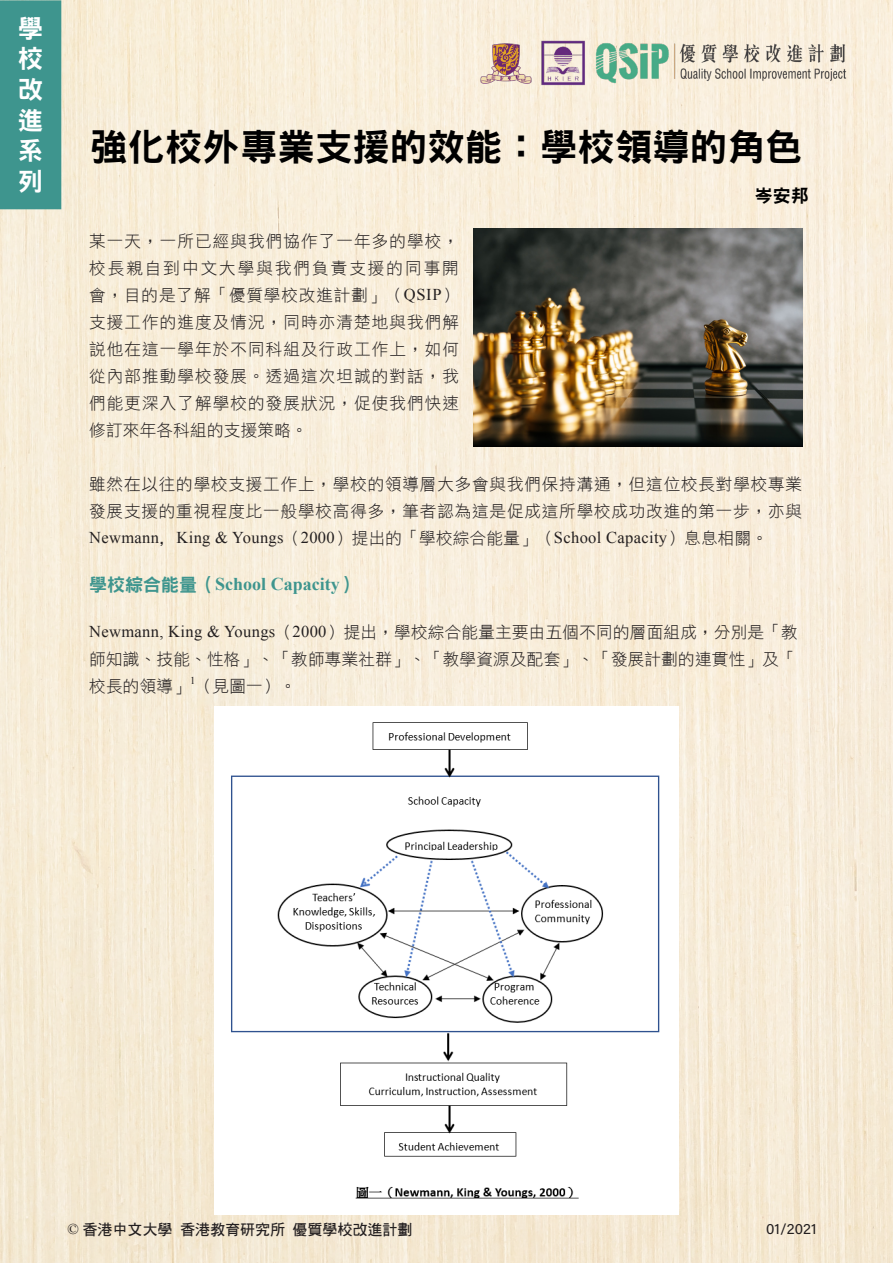
<style>
.page{position:relative;width:893px;height:1263px;background:#fff}
.page>*{position:absolute;margin:0;border:0;box-sizing:border-box;transform-origin:0 0}
.t1{font:37.5px "DFN Hei XB HK BF";color:#000}
.t2{font:25.5px/30.6px "DFN Hei XB HK BF";color:#fff;text-align:justify}
.t3{font:700 18px "Times New Roman";color:#3e958e}
.t4{font:18px "DFN Hei XB HK BF";color:#000}
.t5{font:16.5px/27px "DF Hei Lt HK BF";letter-spacing:.055em;color:#231f20;text-align:justify}
.t6{font:16.5px/27px "DF Hei Lt HK BF";letter-spacing:.02em;color:#231f20}
.t7{font:16.5px "Times New Roman";letter-spacing:.02em;color:#231f20}
.t8{font:15px "DF Hei Bd HK BF";color:#231f20}
.t9{font:15px "Acumin Variable Concept";letter-spacing:.025em;color:#231f20}
.t10{font:10.5px "Times New Roman";color:#231f20}
.s1{font-family:"Times New Roman"}
.s2{font-family:"DF Hei Lt HK BF"}
.s3{font-family:"DFN Hei XB HK BF";font-weight:400}
</style>
<div class="page">
<img style="left:0;top:0;width:893px;height:1263px">
<div style="left:1px;top:1px;width:60px;height:208px;background:#3e958e"></div>
<div style="left:0;top:0;width:61px;height:209px;border:2px solid #3e958e"></div>
<img style="left:474px;top:228px;width:328px;height:218px">
<img style="left:214px;top:706px;width:465px;height:508px">
<img style="left:436px;top:0;width:457px;height:128px">
<p class="t2" style="left:18px;top:13px;width:27px">學校改進系列</p>
<p class="t1" style="left:90px;top:128px;width:714px">強化校外專業支援的效能：學校領導的角色</p>
<p class="t4" style="left:755px;top:187px;width:55px">岑安邦</p>
<p class="t5" style="left:89px;top:227px;width:371px">某一天，一所已經與我們協作了一年多的學校，校長親自到中文大學與我們負責支援的同事開會，目的是了解「優質學校改進計劃」（<span class="s1">QSIP</span>）支援工作的進度及情況，同時亦清楚地與我們解說他在這一學年於不同科組及行政工作上，如何從內部推動學校發展。透過這次坦誠的對話，我們能更深入了解學校的發展狀況，促使我們快速</p>
<p class="t6" style="left:89px;top:416px;width:220px">修訂來年各科組的支援策略。</p>
<p class="t5" style="left:89px;top:470px;width:714px">雖然在以往的學校支援工作上，學校的領導層大多會與我們保持溝通，但這位校長對學校專業發展支援的重視程度比一般學校高得多，筆者認為這是促成這所學校成功改進的第一步，亦與</p>
<p class="t7" style="left:89px;top:526px;width:680px">Newmann<span class="s2">,</span> King &amp; Youngs<span class="s2">（</span>2000<span class="s2">）提出的「學校綜合能量」（</span>School Capacity<span class="s2">）息息相關。</span></p>
<p class="t3" style="left:89px;top:572px;width:270px"><span class="s3">學校綜合能量（</span>School Capacity<span class="s3">）</span></p>
<p class="t6" style="left:89px;top:619px;width:710px"><span class="s1">Newmann, King &amp; Youngs</span>（<span class="s1">2000</span>）提出，學校綜合能量主要由五個不同的層面組成，分別是「教師知識、技能、性格」、「教師專業社群」、「教學資源及配套」、「發展計劃的連貫性」及「校長的領導」（見圖一）。</p>
<p class="t10" style="left:190px;top:673px;width:7px">1</p>
<p class="t8" style="left:67px;top:1221px;width:347px"><span class="s1">©</span> 香港中文大學 香港教育研究所 優質學校改進計劃</p>
<p class="t9" style="left:766px;top:1219px;width:52px">01/2021</p>
</div>
